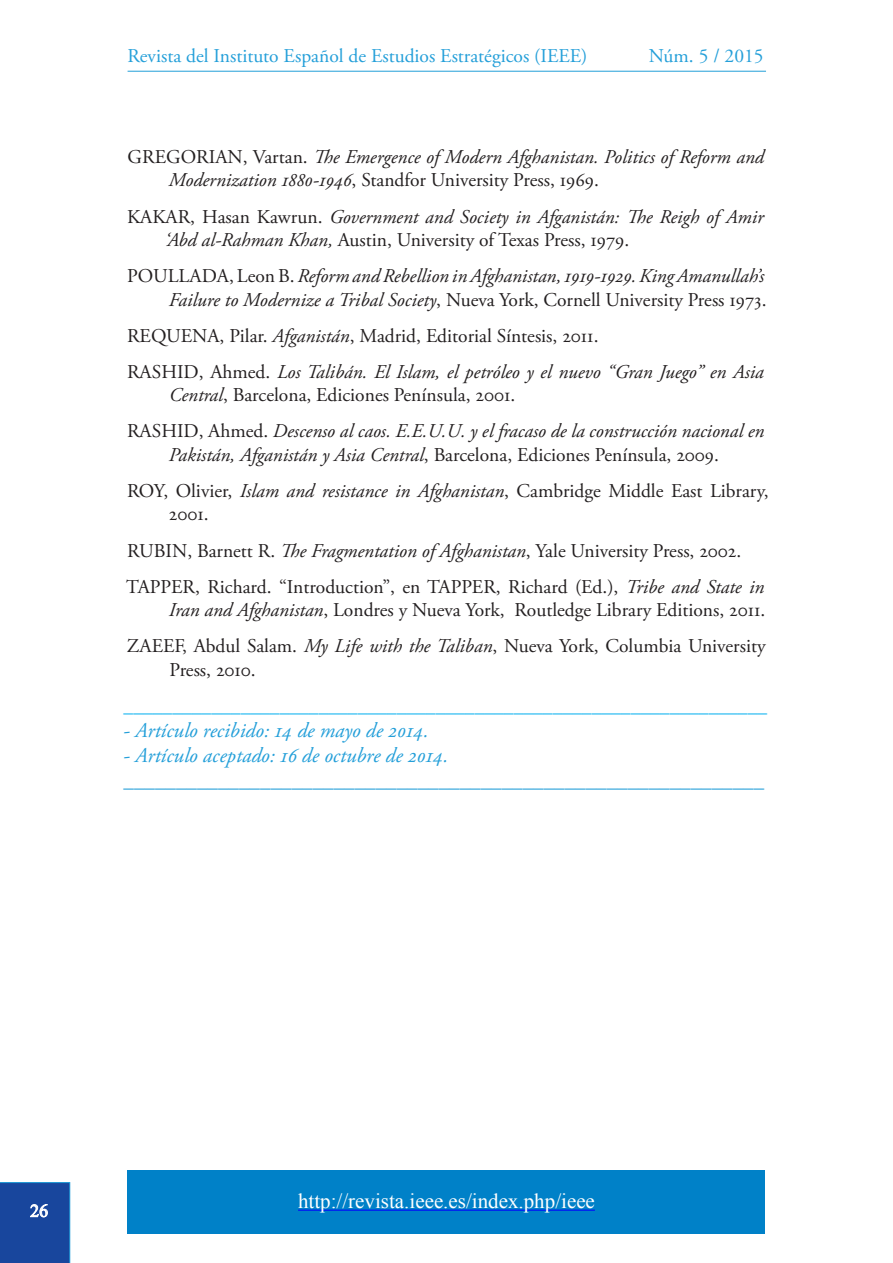
<style>
.page{position:relative;width:893px;height:1263px;background:#fff}
.page>*{position:absolute;margin:0;border:0;box-sizing:border-box;transform-origin:0 0}
.IEEE_cargoAutor{font:italic 21px "Adobe Garamond Pro";color:#249fd9}
.t1{font:21px "Times New Roman";color:#fff}
.IEEE_bibliografia{font:italic 19.5px/23.4px "Adobe Garamond Pro";color:#231f20}
.IEEE_bibliografia-2{font:19.5px/23.4px "Adobe Garamond Pro";color:#231f20}
.IEEE_bibliografia-3{font:19.5px "Adobe Garamond Pro";color:#00aeef}
.t2{font:19.5px "Adobe Garamond Pro";color:#249fd9}
.t3{font:18px "Times New Roman";color:#fff}
.s1{font-style:normal}
.s2{font-style:italic}
</style>
<div class="page">
<div style="left:0;top:1182px;width:70px;height:81px;background:#18469d"></div>
<hr style="left:128px;top:71px;width:638px;height:1px;background:#249fd9">
<div style="left:128px;top:1170px;width:637px;height:63px;background:#0081c8"></div>
<hr style="left:298px;top:1209px;width:297px;height:2px;background:#00f">
<p class="t2" style="left:128px;top:44px;width:461px">Revista del Instituto Español de Estudios Estratégicos (IEEE)</p>
<p class="t2" style="left:649px;top:44px;width:116px">Núm. 5 / 2015</p>
<p class="IEEE_bibliografia" style="left:169px;top:146px;width:597px;text-indent:-41px"><span class="s1">GREGORIAN, Vartan.</span> The Emergence of Modern Afghanistan. Politics of Reform and<br>Modernization 1880-1946<span class="s1">, Standfor University Press, 1969.</span></p>
<p class="IEEE_bibliografia" style="left:165px;top:205px;width:600px;text-indent:-38px"><span class="s1">KAKAR, Hasan Kawrun.</span> Government and Society in Afganistán: The Reigh of Amir ‘Abd al-Rahman Khan, <span class="s1">Austin, University of Texas Press, 1979.</span></p>
<p class="IEEE_bibliografia" style="left:127px;top:265px;width:641px;text-align:right"><span class="s1">POULLADA, Leon B.</span> Reform and Rebellion in Afghanistan, 1919-1929. King Amanullah’s<br>Failure to Modernize a Tribal Society<span class="s1">, Nueva York, Cornell University Press 1973.</span></p>
<p class="IEEE_bibliografia-2" style="left:127px;top:324px;width:473px">REQUENA, Pilar. <span class="s2">Afganistán</span>, Madrid, Editorial Síntesis, 2011.</p>
<p class="IEEE_bibliografia" style="left:169px;top:360px;width:596px;text-indent:-42px"><span class="s1">RASHID, Ahmed.</span> Los Talibán. El Islam, el petróleo y el nuevo “Gran Juego” en Asia<br>Central<span class="s1">, Barcelona, Ediciones Península, 2001.</span></p>
<p class="IEEE_bibliografia" style="left:127px;top:420px;width:639px;text-align:center"><span class="s1">RASHID, Ahmed.</span> Descenso al caos. E.E.U.U. y el fracaso de la construcción nacional en<br>Pakistán, Afganistán y Asia Central<span class="s1">, Barcelona, Ediciones Península, 2009.</span></p>
<p class="IEEE_bibliografia-2" style="left:169px;top:480px;width:601px;text-indent:-42px">ROY, Olivier, <span class="s2">Islam and resistance in Afghanistan</span>, Cambridge Middle East Library,<br>2001.</p>
<p class="IEEE_bibliografia-2" style="left:127px;top:539px;width:616px">RUBIN, Barnett R. <span class="s2">The Fragmentation of Afghanistan</span>, Yale University Press, 2002.</p>
<p class="IEEE_bibliografia-2" style="left:126px;top:575px;width:641px;text-align:right">TAPPER, Richard. “Introduction”, en TAPPER, Richard (Ed.), <span class="s2">Tribe and State in<br>Iran and Afghanistan</span>, Londres y Nueva York, Routledge Library Editions, 2011.</p>
<p class="IEEE_bibliografia-2" style="left:170px;top:635px;width:598px;text-indent:-43px">ZAEEF, Abdul Salam. <span class="s2">My Life with the Taliban</span>, Nueva York, Columbia University<br>Press, 2010.</p>
<p class="IEEE_bibliografia-3" style="left:124px;top:694px;width:645px">__________________________________________________________________</p>
<p class="IEEE_cargoAutor" style="left:123px;top:718px;width:307px">- Artículo recibido: 14 de mayo de 2014.</p>
<p class="IEEE_cargoAutor" style="left:123px;top:743px;width:327px">- Artículo aceptado: 16 de octubre de 2014.</p>
<p class="IEEE_cargoAutor" style="left:124px;top:768px;width:642px">_____________________________________________________________</p>
<p class="t3" style="left:30px;top:1198px;width:19px">26</p>
<p class="t1" style="left:298px;top:1187px;width:298px">http://revista.ieee.es/index.php/ieee</p>
</div>
